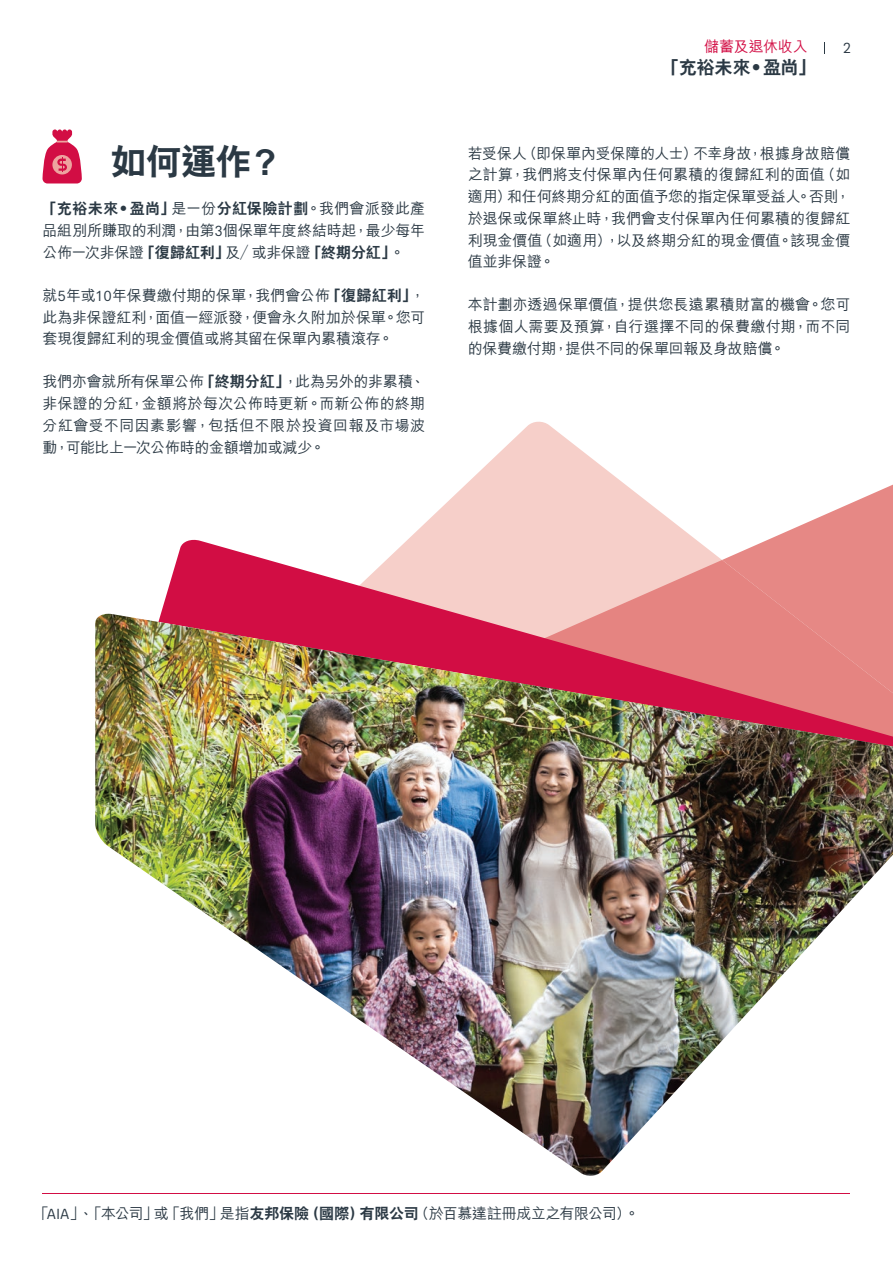
<style>
.page{position:relative;width:893px;height:1263px;background:#fff}
.page>*{position:absolute;margin:0;border:0;box-sizing:border-box;transform-origin:0 0}
.t1{font:800 36px "C Hei 2 HK";color:#2b3944}
.t2{font:800 18px "C Hei 2 HK";letter-spacing:-.015em;color:#2b3944}
.t3{font:500 15px/21.8px "M Hei HK";letter-spacing:-.01em;color:#2b3944;text-align:justify}
.t4{font:500 15px "M Hei HK";letter-spacing:-.035em;color:#2b3944}
.t5{font:800 15px "C Hei 2 HK";letter-spacing:.015em;color:#2b3944}
.t6{font:500 15px "M Hei HK";letter-spacing:-.02em;color:#d20d44}
.t7{font:15px "AIA Everest";color:#2b3944}
.s1{font-family:"M Hei HK";font-weight:500}
.s2{font-family:"AIA Everest";font-weight:400}
.s3{font-family:"C Hei 2 HK";font-weight:800}
</style>
<div class="page">
<svg style="left:410px;top:421px;width:483px;height:117px"></svg>
<svg style="left:722px;top:485px;width:171px;height:53px"></svg>
<svg style="left:160px;top:538px;width:733px;height:76px"></svg>
<img style="left:95px;top:614px;width:798px;height:562px">
<hr style="left:43px;top:1193px;width:807px;height:1px;background:#d20d44">
<svg style="left:43px;top:129px;width:39px;height:54px"></svg>
<h1 class="t1" style="left:111px;top:143px;width:174px">如何運作？</h1>
<p class="t5" style="left:43px;top:201px;width:384px">「充裕未來•盈尚」<span class="s1">是一份</span>分紅保險計劃<span class="s1">。我們會派發此產</span></p>
<p class="t3" style="left:43px;top:218px;width:384px">品組別所賺取的利潤，由第<span class="s2">3</span>個保單年度終結時起，最少每年公佈一次非保證<span class="s3">「復歸紅利」</span>及／或非保證<span class="s3">「終期分紅」</span>。</p>
<p class="t3" style="left:43px;top:283px;width:384px">就<span class="s2">5</span>年或<span class="s2">10</span>年保費繳付期的保單，我們會公佈<span class="s3">「復歸紅利」</span>，此為非保證紅利，面值一經派發，便會永久附加於保單。您可套現復歸紅利的現金價值或將其留在保單內累積滾存。</p>
<p class="t3" style="left:43px;top:370px;width:384px">我們亦會就所有保單公佈<span class="s3">「終期分紅」</span>，此為另外的非累積、非保證的分紅，金額將於每次公佈時更新。而新公佈的終期分紅會受不同因素影響，包括但不限於投資回報及市場波動，可能比上一次公佈時的金額增加或減少。</p>
<p class="t6" style="left:704px;top:36px;width:105px">儲蓄及退休收入</p>
<p class="t7" style="left:843px;top:39px;width:10px">2</p>
<p class="t2" style="left:662px;top:58px;width:155px">「充裕未來•盈尚」</p>
<p class="t3" style="left:468px;top:141px;width:384px">若受保⼈（即保單內受保障的⼈士）不幸身故，根據身故賠償之計算，我們將支付保單內任何累積的復歸紅利的面值（如適用）和任何終期分紅的面值予您的指定保單受益⼈。否則，於退保或保單終止時，我們會支付保單內任何累積的復歸紅利現金價值（如適用），以及終期分紅的現金價值。該現金價值並非保證。</p>
<p class="t3" style="left:468px;top:293px;width:384px">本計劃亦透過保單價值，提供您長遠累積財富的機會。您可根據個⼈需要及預算，自行選擇不同的保費繳付期，而不同的保費繳付期，提供不同的保單回報及身故賠償。</p>
<p class="t4" style="left:34px;top:1203px;width:607px">「<span class="s2">AIA</span>」、「本公司」或「我們」是指<span class="s3">友邦保險（國際）有限公司</span>（於百慕達註冊成立之有限公司）。</p>
</div>
